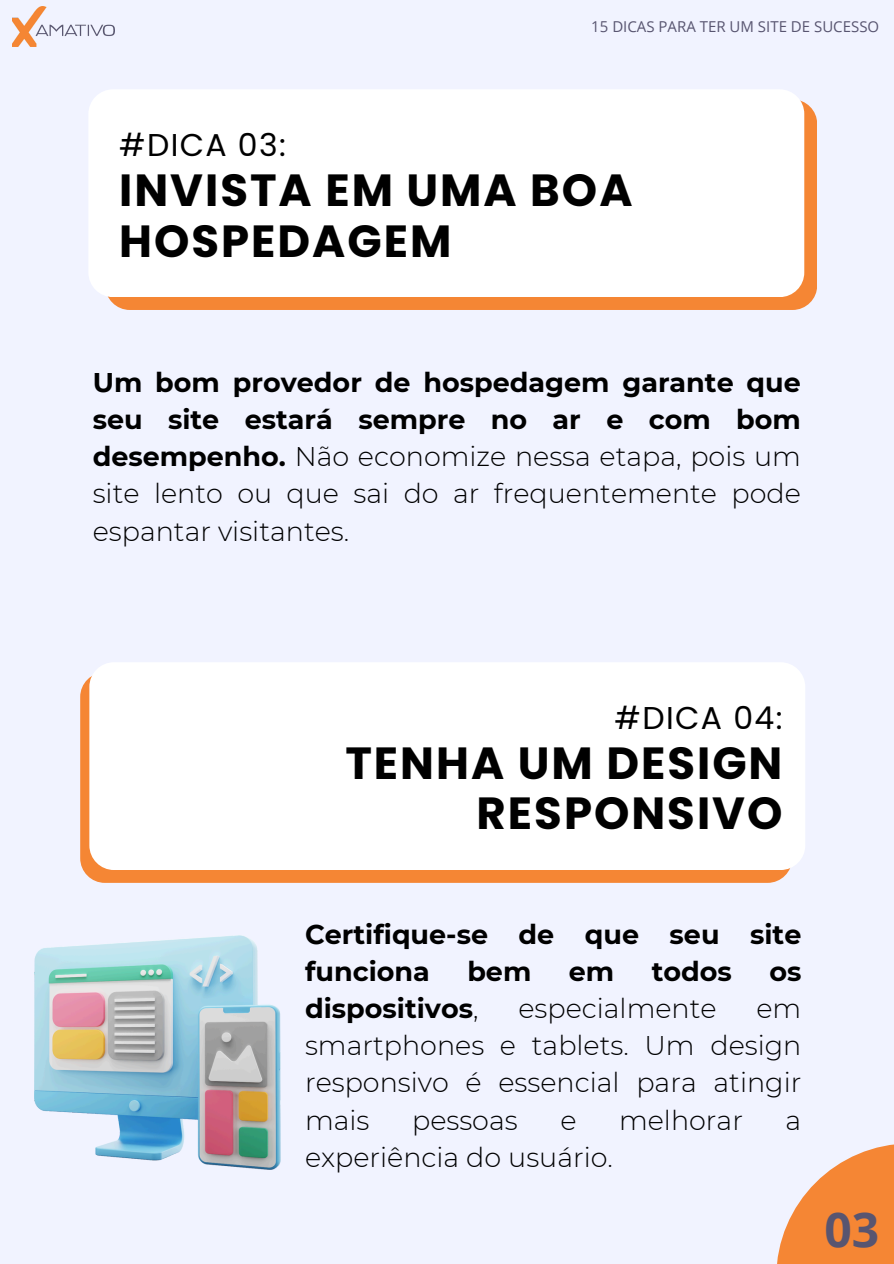
<style>
.page{position:relative;width:894px;height:1264px;background:#fff}
.page>*{position:absolute;margin:0;border:0;box-sizing:border-box;transform-origin:0 0}
.t1{font:700 48px "Open Sans";color:#585570}
.t2{font:700 45px/50.7px "Poppins";letter-spacing:.045em;color:#000}
.t3{font:31.5px "Poppins";letter-spacing:.045em;color:#000}
.t4{font:300 27px/37.2px "Montserrat";color:#000;text-align:justify}
.t5{font:700 27px/37.2px "Montserrat";color:#000}
.t6{font:15px "Open Sans";color:#585570}
.s1{font-weight:700}
.s2{font-weight:300}
</style>
<div class="page">
<div style="left:0;top:0;width:893px;height:1263px;background:#f1f3ff"></div>
<img style="left:12px;top:6px;width:103px;height:41px">
<div style="left:105px;top:99px;width:711px;height:211px;background:#f58634;border-radius:25px"></div>
<div style="left:88px;top:89px;width:716px;height:208px;background:#fff;border-radius:25px"></div>
<div style="left:80px;top:672px;width:711px;height:210px;background:#f58634;border-radius:25px"></div>
<div style="left:89px;top:662px;width:716px;height:208px;background:#fff;border-radius:25px"></div>
<img style="left:34px;top:935px;width:246px;height:234px">
<svg style="left:777px;top:1144px;width:116px;height:119px;fill:#f58634"></svg>
<h1 class="t6" style="left:591px;top:16px;width:289px">15 DICAS PARA TER UM SITE DE SUCESSO</h1>
<h3 class="t3" style="left:119px;top:123px;width:168px">#DICA 03:</h3>
<h2 class="t2" style="left:119px;top:165px;width:514px">INVISTA EM UMA BOA<br>HOSPEDAGEM</h2>
<h2 class="t4" style="left:93px;top:363px;width:709px"><span class="s1">Um bom provedor de hospedagem garante que seu site estará sempre no ar e com bom desempenho.</span> Não economize nessa etapa, pois um site lento ou que sai do ar frequentemente pode espantar visitantes.</h2>
<h1 class="t3" style="left:614px;top:696px;width:169px">#DICA 04:</h1>
<p class="t2" style="left:345px;top:737px;width:438px;text-align:right">TENHA UM DESIGN<br>RESPONSIVO</p>
<h3 class="t5" style="left:305px;top:915px;width:497px">Certifique-se de que seu site funciona</h3>
<h3 class="t5" style="left:467px;top:952px;width:65px">bem</h3>
<h3 class="t5" style="left:568px;top:952px;width:47px">em</h3>
<h3 class="t5" style="left:651px;top:952px;width:82px">todos</h3>
<h3 class="t5" style="left:769px;top:952px;width:34px">os</h3>
<h3 class="t5" style="left:305px;top:989px;width:175px">dispositivos<span class="s2">,</span></h3>
<h3 class="t4" style="left:518px;top:989px;width:200px">especialmente</h3>
<h3 class="t4" style="left:305px;top:989px;width:497px;text-indent:451px">em smartphones e tablets. Um design responsivo é essencial para atingir mais</h3>
<h3 class="t4" style="left:412px;top:1101px;width:107px">pessoas</h3>
<h3 class="t4" style="left:560px;top:1101px;width:18px">e</h3>
<h3 class="t4" style="left:619px;top:1101px;width:125px">melhorar</h3>
<h3 class="t4" style="left:785px;top:1101px;width:17px">a</h3>
<h3 class="t4" style="left:305px;top:1138px;width:309px">experiência do usuário.</h3>
<p class="t1" style="left:824px;top:1196px;width:56px">03</p>
</div>
